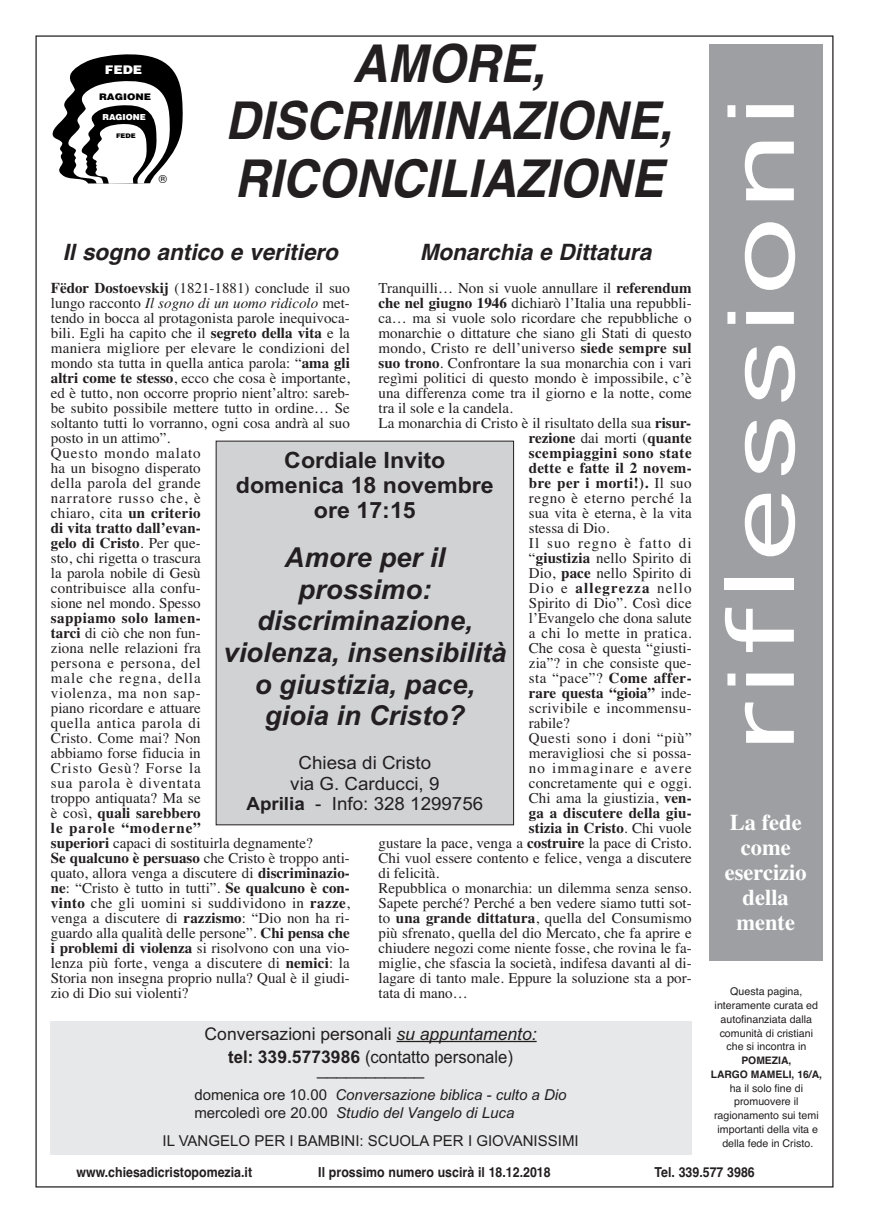
<style>
.page{position:relative;width:869px;height:1223px;background:#fff}
.page>*{position:absolute;margin:0;border:0;box-sizing:border-box;transform-origin:0 0}
.t1{font:87.5px "Geneva";letter-spacing:.05em;color:#fff;scale:1.5 1}
.t2{font:italic 700 52.12px/57.6px "Helvetica";color:#231f20;text-align:center;scale:.93 1}
.t3{font:italic 700 27.5px/31.8px "Arial";color:#231f20;text-align:center}
.t4{font:italic 700 22.5px "Helvetica";color:#231f20}
.t5{font:700 22.5px/25px "Arial";color:#231f20;text-align:center}
.t6{font:700 22.5px/25px "Times";color:#fff;text-align:center}
.t7{font:18.25px/20.6px "Arial";color:#231f20;text-align:center}
.t8{font:17.5px/23.8px "Arial";color:#231f20;text-align:center}
.t9{font:15px/15px "Times";color:#231f20}
.t10{font:700 15px "Times";letter-spacing:.015em;color:#231f20}
.t11{font:italic 15px/18.8px "Arial";color:#231f20}
.t12{font:15px "Times";letter-spacing:.025em;color:#231f20}
.t13{font:15px "Arial";color:#231f20}
.t14{font:15px "Times";letter-spacing:.075em;color:#231f20}
.t15{font:15px "Times";letter-spacing:.04em;color:#231f20}
.t16{font:15px "Times";letter-spacing:.035em;color:#231f20}
.t17{font:700 15px "Times";letter-spacing:.075em;color:#231f20}
.t18{font:700 13.75px "Helvetica";color:#231f20;scale:.9 1}
.t19{font:900 11.88px "Helvetica";color:#fff;scale:1.09 1}
.t20{font:11.12px "Helvetica";color:#000}
.t21{font:10.62px/13.8px "Helvetica";color:#231f20;text-align:center}
.t22{font:700 10.25px/13.8px "Helvetica";color:#231f20;text-align:center}
.t23{font:900 9.12px "Helvetica";color:#000;scale:1.11 1}
.t24{font:900 8.25px "Helvetica";color:#fff}
.t25{font:900 6.38px "Helvetica";color:#000;scale:1.09 1}
.s1{font-weight:700}
.s2{font-style:italic}
.s3{font-weight:400}
.s4{font-style:normal}
</style>
<div class="page">
<svg style="left:52px;top:54px;width:131px;height:130px"></svg>
<div style="left:216px;top:441px;width:297px;height:383px;background:#d1d2d4"></div>
<div style="left:50px;top:1020px;width:641px;height:134px;background:#e7e8e9"></div>
<hr style="left:396px;top:1040px;width:140px;height:2px;background:#231f20">
<div style="left:709px;top:44px;width:113px;height:917px;background:#9d9fa2"></div>
<p class="t19" style="left:105px;top:63px;width:36px">FEDE</p>
<p class="t23" style="left:99px;top:92px;width:48px">RAGIONE</p>
<p class="t24" style="left:102px;top:113px;width:45px">RAGIONE</p>
<p class="t25" style="left:116px;top:132px;width:20px">FEDE</p>
<p class="t20" style="left:159px;top:175px;width:10px">®</p>
<h2 class="t2" style="left:225px;top:35px;width:482px">AMORE,<br>DISCRIMINAZIONE,<br>RICONCILIAZIONE</h2>
<h3 class="t4" style="left:63px;top:239px;width:277px">Il sogno antico e veritiero</h3>
<h3 class="t4" style="left:419px;top:239px;width:233px">Monarchia e Dittatura</h3>
<p class="t9" style="left:51px;top:280px;width:300px"><span class="s1">Fëdor Dostoevskij</span> (1821-1881) conclude il suo lungo racconto <span class="s2">Il sogno di un uomo ridicolo</span> met&shy;tendo in bocca al protagonista parole inequivoca&shy;bili. Egli ha capito che il <span class="s1">segreto della vita</span> e la maniera migliore per elevare le condizioni del mondo sta tutta in quella antica parola: “<span class="s1">ama gli altri come te stesso</span>, ecco che cosa è importante, ed è tutto, non occorre proprio nient’altro: sareb&shy;be subito possibile mettere tutto in ordine… Se soltanto tutti lo vorranno, ogni cosa andrà al suo posto in un attimo”.<br>Questo mondo malato<br>ha un bisogno disperato<br>della parola del grande<br>narratore russo che, è<br>chiaro, cita <span class="s1">un criterio<br>di vita tratto dall’evan-<br>gelo di Cristo</span>. Per que-<br>sto, chi rigetta o trascura<br>la parola nobile di Gesù<br>contribuisce alla confu-<br>sione nel mondo. Spesso</p>
<p class="t9" style="left:51px;top:610px;width:300px"><span class="s1">sappiamo solo lamen-<br>tarci</span> di ciò che non fun-<br>ziona nelle relazioni fra<br>persona e persona, del<br>male che regna, della<br>violenza, ma non sap-<br>piano ricordare e attuare<br>quella antica parola di<br>Cristo. Come mai? Non<br>abbiamo forse fiducia in<br>Cristo Gesù? Forse la<br>sua parola è diventata<br>troppo antiquata? Ma se<br>è così, <span class="s1">quali sarebbero<br>le parole “moderne”<br>superiori</span> capaci di sostituirla degnamente?<br><span class="s1">Se qualcuno è persuaso</span> che Cristo è troppo anti&shy;quato, allora venga a discutere di <span class="s1">discriminazio&shy;ne</span>: “Cristo è tutto in tutti”. <span class="s1">Se qualcuno è con&shy;vinto</span> che gli uomini si suddividono in <span class="s1">razze</span>, venga a discutere di <span class="s1">razzismo</span>: “Dio non ha ri&shy;guardo alla qualità delle persone”. <span class="s1">Chi pensa che i problemi di violenza</span> si risolvono con una vio&shy;lenza più forte, venga a discutere di <span class="s1">nemici</span>: la<br>Storia non insegna proprio nulla? Qual è il giudi&shy;zio di Dio sui violenti?</p>
<p class="t9" style="left:378px;top:280px;width:314px">Tranquilli… Non si vuole annullare il <span class="s1">referendum</span></p>
<p class="t9" style="left:378px;top:295px;width:314px"><span class="s1">che nel giugno 1946</span> dichiarò l’Italia una repubbli-</p>
<p class="t9" style="left:378px;top:310px;width:314px">ca… ma si vuole solo ricordare che repubbliche o</p>
<p class="t9" style="left:378px;top:325px;width:314px">monarchie o dittature che siano gli Stati di questo</p>
<p class="t9" style="left:378px;top:340px;width:314px">mondo, Cristo re dell’universo <span class="s1">siede sempre sul</span></p>
<p class="t9" style="left:378px;top:355px;width:314px"><span class="s1">suo trono</span>. Confrontare la sua monarchia con i vari</p>
<p class="t9" style="left:378px;top:370px;width:314px">regìmi politici di questo mondo è impossibile, c’è</p>
<p class="t9" style="left:378px;top:385px;width:314px">una differenza come tra il giorno e la notte, come</p>
<p class="t9" style="left:378px;top:400px;width:136px">tra il sole e la candela.</p>
<p class="t9" style="left:378px;top:415px;width:314px">La monarchia di Cristo è il risultato della sua <span class="s1">risur-</span></p>
<p class="t10" style="left:528px;top:428px;width:164px">rezione <span class="s3">dai morti (</span>quante</p>
<p class="t10" style="left:528px;top:443px;width:164px">scempiaggini sono state</p>
<p class="t10" style="left:528px;top:458px;width:164px">dette e fatte il 2 novem-</p>
<p class="t10" style="left:528px;top:473px;width:164px">bre per i morti!). <span class="s3">Il suo</span></p>
<p class="t15" style="left:528px;top:488px;width:164px">regno è eterno perché la</p>
<p class="t9" style="left:528px;top:505px;width:164px">sua vita è eterna, è la vita</p>
<p class="t9" style="left:528px;top:520px;width:82px">stessa di Dio.</p>
<p class="t14" style="left:528px;top:533px;width:164px">Il suo regno è fatto di</p>
<p class="t9" style="left:528px;top:550px;width:164px">“<span class="s1">giustizia</span> nello Spirito di</p>
<p class="t9" style="left:528px;top:565px;width:164px">Dio, <span class="s1">pace</span> nello Spirito di</p>
<p class="t17" style="left:528px;top:578px;width:164px"><span class="s3">Dio e</span> allegrezza <span class="s3">nello</span></p>
<p class="t9" style="left:528px;top:595px;width:164px">Spirito di Dio”. Così dice</p>
<p class="t9" style="left:528px;top:610px;width:164px">l’Evangelo che dona salute</p>
<p class="t12" style="left:528px;top:623px;width:164px">a chi lo mette in pratica.</p>
<p class="t9" style="left:528px;top:640px;width:164px">Che cosa è questa “giusti-</p>
<p class="t9" style="left:528px;top:655px;width:164px">zia”? in che consiste que-</p>
<p class="t9" style="left:528px;top:670px;width:164px">sta “pace”? <span class="s1">Come affer-</span></p>
<p class="t10" style="left:528px;top:683px;width:164px">rare questa “gioia” <span class="s3">inde-</span></p>
<p class="t12" style="left:528px;top:698px;width:164px">scrivibile e incommensu-</p>
<p class="t9" style="left:528px;top:715px;width:42px">rabile?</p>
<p class="t16" style="left:528px;top:728px;width:164px">Questi sono i doni “più”</p>
<p class="t9" style="left:528px;top:745px;width:164px">meravigliosi che si possa-</p>
<p class="t14" style="left:528px;top:758px;width:164px">no immaginare e avere</p>
<p class="t9" style="left:528px;top:775px;width:164px">concretamente qui e oggi.</p>
<p class="t9" style="left:528px;top:790px;width:164px">Chi ama la giustizia, <span class="s1">ven-</span></p>
<p class="t10" style="left:528px;top:803px;width:164px">ga a discutere della giu-</p>
<p class="t10" style="left:528px;top:818px;width:164px">stizia in Cristo<span class="s3">. Chi vuole</span></p>
<p class="t9" style="left:378px;top:835px;width:314px">gustare la pace, venga a <span class="s1">costruire</span> la pace di Cristo.</p>
<p class="t9" style="left:378px;top:850px;width:314px">Chi vuol essere contento e felice, venga a discutere</p>
<p class="t9" style="left:378px;top:865px;width:62px">di felicità.</p>
<p class="t9" style="left:378px;top:880px;width:314px">Repubblica o monarchia: un dilemma senza senso.</p>
<p class="t9" style="left:378px;top:895px;width:314px">Sapete perché? Perché a ben vedere siamo tutti sot-</p>
<p class="t9" style="left:378px;top:910px;width:314px">to <span class="s1">una grande dittatura</span>, quella del Consumismo</p>
<p class="t9" style="left:378px;top:925px;width:314px">più sfrenato, quella del dio Mercato, che fa aprire e</p>
<p class="t9" style="left:378px;top:940px;width:314px">chiudere negozi come niente fosse, che rovina le fa-</p>
<p class="t9" style="left:378px;top:955px;width:314px">miglie, che sfascia la società, indifesa davanti al di-</p>
<p class="t9" style="left:378px;top:970px;width:314px">lagare di tanto male. Eppure la soluzione sta a por-</p>
<p class="t9" style="left:378px;top:985px;width:91px">tata di mano…</p>
<h3 class="t5" style="left:236px;top:448px;width:259px">Cordiale Invito domenica 18 novembre ore 17:15</h3>
<h3 class="t3" style="left:223px;top:541px;width:284px">Amore per il prossimo: discriminazione, violenza, insensibilità o giustizia, pace, gioia in Cristo?</h3>
<p class="t7" style="left:246px;top:752px;width:238px">Chiesa di Cristo<br>via G. Carducci, 9<br><span class="s1">Aprilia</span> - Info: 328 1299756</p>
<p class="t8" style="left:204px;top:1021px;width:333px">Conversazioni personali <span class="s2">su appuntamento: </span><span class="s1">tel: 339.5773986</span> (contatto personale)</p>
<p class="t8" style="left:317px;top:1056px;width:109px">___________</p>
<p class="t11" style="left:194px;top:1084px;width:373px"><span class="s4">domenica ore 10.00</span> Conversazione biblica - culto a Dio <span class="s4">mercoledì ore 20.00</span> Studio del Vangelo di Luca</p>
<p class="t13" style="left:162px;top:1131px;width:417px">IL VANGELO PER I BAMBINI: SCUOLA PER I GIOVANISSIMI</p>
<h1 class="t1" style="left:712px;top:752px;width:439px;rotate:-90deg">riflessioni</h1>
<h3 class="t6" style="left:724px;top:809px;width:84px">La fede come esercizio della mente</h3>
<p class="t21" style="left:714px;top:984px;width:105px">Questa pagina, interamente curata ed autofinanziata dalla comunità di cristiani che si incontra in</p>
<p class="t22" style="left:710px;top:1053px;width:113px">POMEZIA,<br>LARGO MAMELI, 16/A,</p>
<p class="t21" style="left:713px;top:1081px;width:106px">ha il solo fine di promuovere il ragionamento sui temi importanti della vita e della fede in Cristo.</p>
<p class="t18" style="left:76px;top:1163px;width:197px">www.chiesadicristopomezia.it</p>
<p class="t18" style="left:318px;top:1163px;width:259px">Il prossimo numero uscirà il 18.12.2018</p>
<p class="t18" style="left:654px;top:1163px;width:113px">Tel. 339.577 3986</p>
</div>
